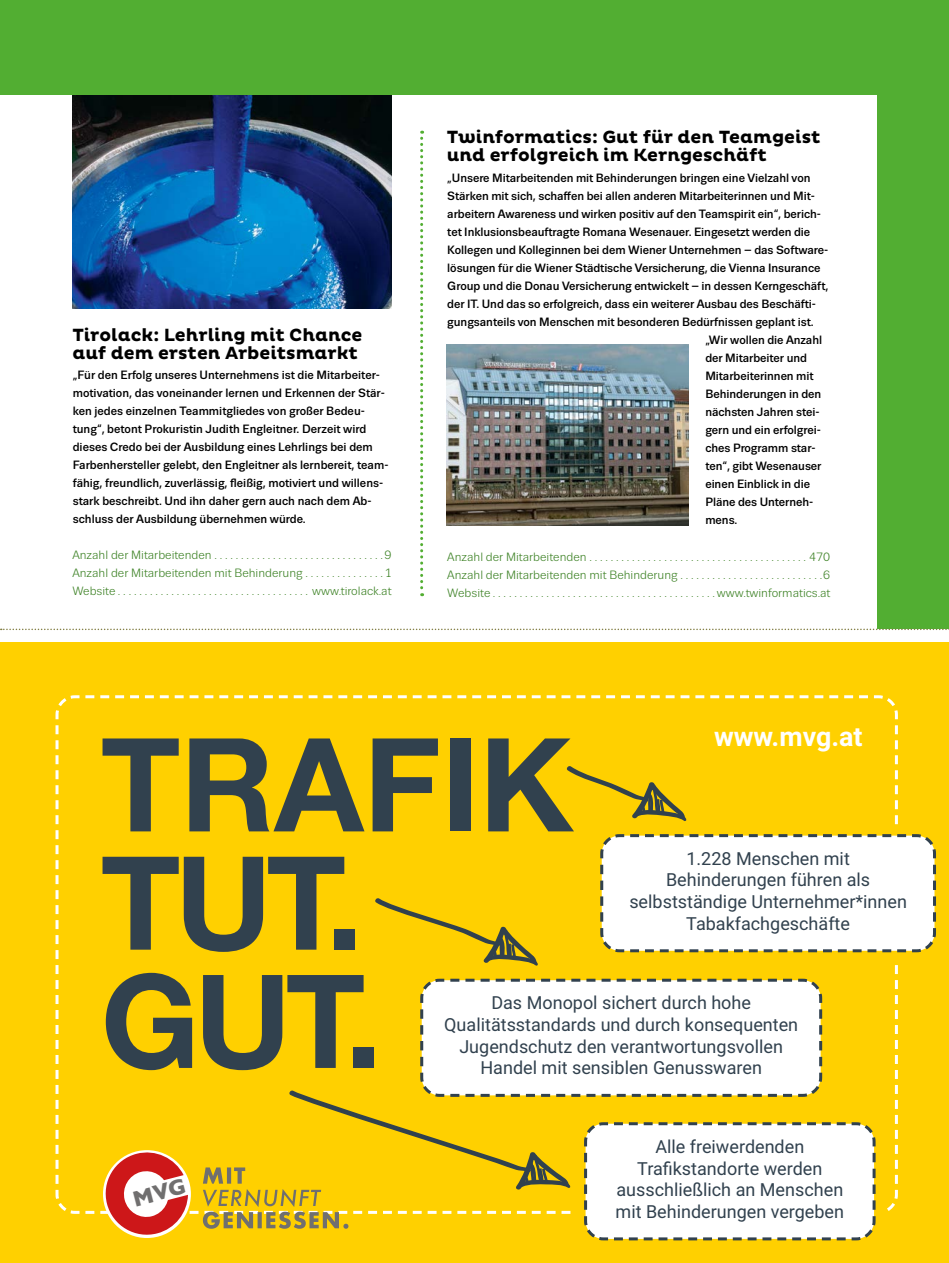
<style>
.page{position:relative;width:949px;height:1263px;background:#fff}
.page>*{position:absolute;margin:0;border:0;box-sizing:border-box;transform-origin:0 0}
.t1{font:700 130.05px/118.2px "Helvetica Neue LT Std";color:#31414e}
.t2{font:700 26.85px "Roboto";color:#fff}
.t3{font:18px/21.6px "Roboto";color:#31414e;text-align:center}
.t4{font:700 18px/18px "Pluto";color:#000}
.Kasten_Lauftext{font:500 12px/18px "Trivia Sans";letter-spacing:-.005em;color:#000}
.btx_farbe_punkterl{font:12px "Trivia Sans";color:#3c8124}
</style>
<div class="page">
<div style="left:0;top:0;width:948px;height:1263px;background:#52ae32"></div>
<div style="left:0;top:96px;width:876px;height:1074px;background:#fff"></div>
<img style="left:72px;top:96px;width:319px;height:213px">
<svg style="left:420px;top:131px;width:3px;height:465px"></svg>
<img style="left:446px;top:344px;width:242px;height:181px">
<svg style="left:1px;top:629px;width:948px;height:1px"></svg>
<div style="left:0;top:642px;width:948px;height:621px;background:#ffd000"></div>
<svg style="left:55px;top:695px;width:843px;height:519px"></svg>
<svg style="left:85px;top:722px;width:851px;height:519px"></svg>
<h2 class="t4" style="left:72px;top:327px;width:291px">Tirolack: Lehrling mit Chance auf dem ersten Arbeitsmarkt</h2>
<p class="Kasten_Lauftext" style="left:73px;top:366px;width:317px">„Für den Erfolg unseres Unternehmens ist die Mitarbeiter&shy;motivation, das voneinander lernen und Erkennen der Stär&shy;ken jedes einzelnen Teammitgliedes von großer Bedeu&shy;tung“, betont Prokuristin Judith Engleitner. Derzeit wird dieses Credo bei der Ausbildung eines Lehrlings bei dem Farbenhersteller gelebt, den Engleitner als lernbereit, team&shy;fähig, freundlich, zuverlässig, fleißig, motiviert und willens&shy;stark beschreibt. Und ihn daher gern auch nach dem Ab&shy;schluss der Ausbildung übernehmen würde.</p>
<p class="btx_farbe_punkterl" style="left:72px;top:549px;width:141px">Anzahl der Mitarbeitenden</p>
<p class="btx_farbe_punkterl" style="left:384px;top:549px;width:8px">9</p>
<p class="btx_farbe_punkterl" style="left:72px;top:567px;width:232px">Anzahl der Mitarbeitenden mit Behinderung</p>
<p class="btx_farbe_punkterl" style="left:384px;top:567px;width:8px">1</p>
<p class="btx_farbe_punkterl" style="left:72px;top:585px;width:45px">Website</p>
<p class="btx_farbe_punkterl" style="left:312px;top:585px;width:81px">www.tirolack.at</p>
<h2 class="t4" style="left:446px;top:129px;width:375px">Twinformatics: Gut für den Teamgeist und erfolgreich im Kerngeschäft</h2>
<p class="Kasten_Lauftext" style="left:447px;top:169px;width:364px">„Unsere Mitarbeitenden mit Behinderungen bringen eine Vielzahl von</p>
<p class="Kasten_Lauftext" style="left:447px;top:187px;width:369px">Stärken mit sich, schaffen bei allen anderen Mitarbeiterinnen und Mit-</p>
<p class="Kasten_Lauftext" style="left:447px;top:205px;width:375px">arbeitern Awareness und wirken positiv auf den Teamspirit ein“, berich-</p>
<p class="Kasten_Lauftext" style="left:447px;top:223px;width:364px">tet Inklusionsbeauftragte Romana Wesenauer. Eingesetzt werden die</p>
<p class="Kasten_Lauftext" style="left:447px;top:241px;width:382px">Kollegen und Kolleginnen bei dem Wiener Unternehmen – das Software-</p>
<p class="Kasten_Lauftext" style="left:447px;top:259px;width:374px">lösungen für die Wiener Städtische Versicherung, die Vienna Insurance</p>
<p class="Kasten_Lauftext" style="left:447px;top:277px;width:382px">Group und die Donau Versicherung entwickelt – in dessen Kerngeschäft,</p>
<p class="Kasten_Lauftext" style="left:447px;top:295px;width:370px">der IT. Und das so erfolgreich, dass ein weiterer Ausbau des Beschäfti-</p>
<p class="Kasten_Lauftext" style="left:447px;top:313px;width:368px">gungsanteils von Menschen mit besonderen Bedürfnissen geplant ist.</p>
<p class="Kasten_Lauftext" style="left:705px;top:331px;width:118px">„Wir wollen die Anzahl</p>
<p class="Kasten_Lauftext" style="left:705px;top:349px;width:103px">der Mitarbeiter und</p>
<p class="Kasten_Lauftext" style="left:705px;top:367px;width:110px">Mitarbeiterinnen mit</p>
<p class="Kasten_Lauftext" style="left:705px;top:385px;width:117px">Behinderungen in den</p>
<p class="Kasten_Lauftext" style="left:705px;top:403px;width:116px">nächsten Jahren stei-</p>
<p class="Kasten_Lauftext" style="left:705px;top:421px;width:117px">gern und ein erfolgrei-</p>
<p class="Kasten_Lauftext" style="left:705px;top:439px;width:112px">ches Programm star-</p>
<p class="Kasten_Lauftext" style="left:705px;top:457px;width:118px">ten“, gibt Wesenauser</p>
<p class="Kasten_Lauftext" style="left:705px;top:475px;width:106px">einen Einblick in die</p>
<p class="Kasten_Lauftext" style="left:705px;top:493px;width:109px">Pläne des Unterneh-</p>
<p class="Kasten_Lauftext" style="left:705px;top:511px;width:33px">mens.</p>
<p class="btx_farbe_punkterl" style="left:447px;top:551px;width:141px">Anzahl der Mitarbeitenden</p>
<p class="btx_farbe_punkterl" style="left:809px;top:551px;width:22px">470</p>
<p class="btx_farbe_punkterl" style="left:447px;top:569px;width:232px">Anzahl der Mitarbeitenden mit Behinderung</p>
<p class="btx_farbe_punkterl" style="left:823px;top:569px;width:8px">6</p>
<p class="btx_farbe_punkterl" style="left:447px;top:587px;width:45px">Website</p>
<p class="btx_farbe_punkterl" style="left:716px;top:587px;width:115px">www.twinformatics.at</p>
<h2 class="t2" style="left:713px;top:717px;width:150px">www.mvg.at</h2>
<h1 class="t1" style="left:101px;top:723px;width:473px">TRAFIK<br>TUT.<br>GUT.</h1>
<h3 class="t3" style="left:629px;top:847px;width:279px">1.228 Menschen mit<br>Behinderungen führen als selbstständige Unternehmer*innen<br>Tabakfachgeschäfte</h3>
<h3 class="t3" style="left:444px;top:991px;width:355px">Das Monopol sichert durch hohe Qualitätsstandards und durch konsequenten Jugendschutz den verantwortungsvollen Handel mit sensiblen Genusswaren</h3>
<h3 class="t3" style="left:615px;top:1135px;width:230px">Alle freiwerdenden<br>Trafikstandorte werden ausschließlich an Menschen mit Behinderungen vergeben</h3>
</div>
